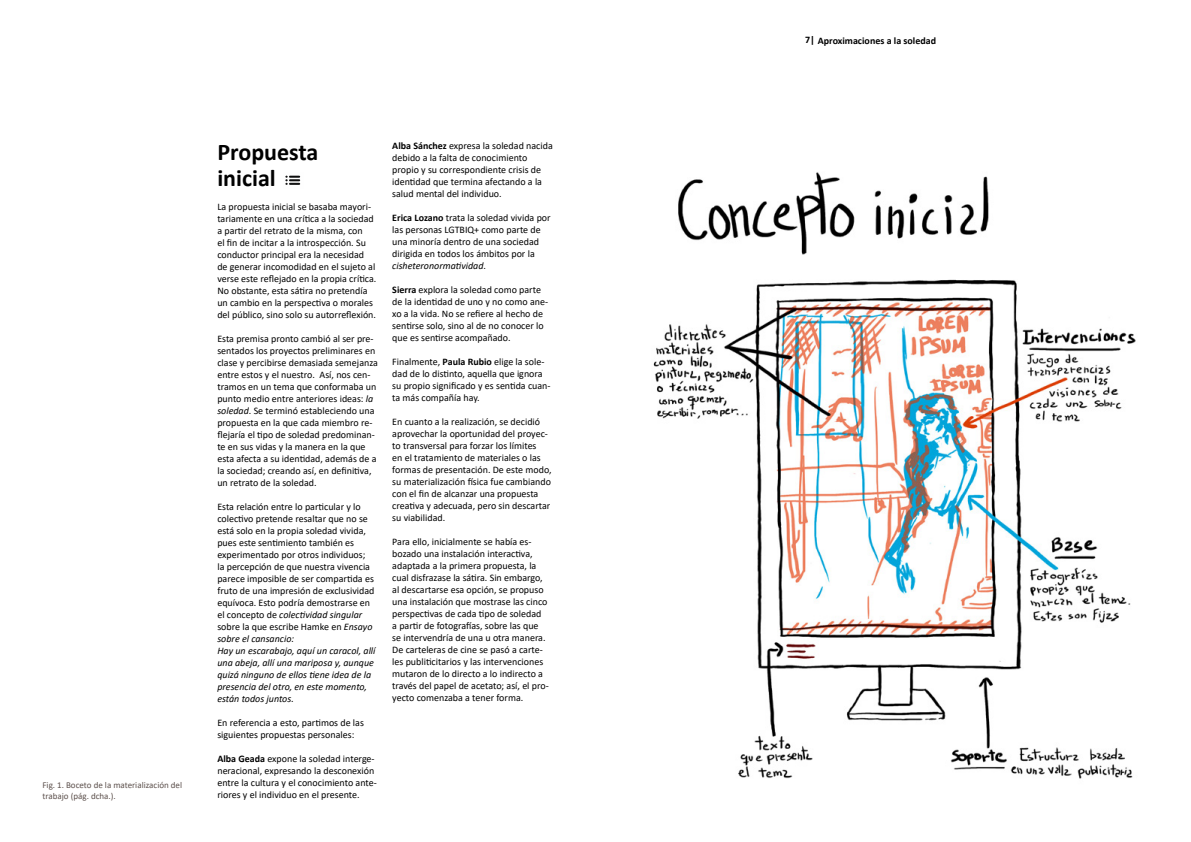
<style>
.page{position:relative;width:1191px;height:842px;background:#fff}
.page>*{position:absolute;margin:0;border:0;box-sizing:border-box;transform-origin:0 0}
.t1{font:700 24px/26px "Calibri";color:#000}
.t2{font:10px/12px "Calibri";color:#000}
.t3{font:700 10px "Calibri";color:#000}
.t4{font:9px/10.8px "Calibri";color:#5d514d}
.s1{font-style:italic}
.s2{font-weight:700}
</style>
<div class="page">
<svg style="left:285px;top:175px;width:16px;height:10px"></svg>
<img style="left:653px;top:172px;width:483px;height:607px">
<p class="t4" style="left:42px;top:779px;width:141px">Fig. 1. Boceto de la materialización del trabajo (pág. dcha.).</p>
<h1 class="t1" style="left:217px;top:138px;width:103px">Propuesta inicial</h1>
<p class="t2" style="left:217px;top:200px;width:160px">La propuesta inicial se basaba mayori&shy;tariamente en una crítica a la sociedad a partir del retrato de la misma, con<br>el fin de incitar a la introspección. Su conductor principal era la necesidad de generar incomodidad en el sujeto al verse este reflejado en la propia crítica.<br>No obstante, esta sátira no pretendía un cambio en la perspectiva o morales del público, sino solo su autorreflexión.</p>
<p class="t2" style="left:217px;top:332px;width:162px">Esta premisa pronto cambió al ser pre&shy;sentados los proyectos preliminares en clase y percibirse demasiada semejanza entre estos y el nuestro. Así, nos cen&shy;tramos en un tema que conformaba un punto medio entre anteriores ideas: <span class="s1">la soledad</span>. Se terminó estableciendo una propuesta en la que cada miembro re&shy;flejaría el tipo de soledad predominan&shy;te en sus vidas y la manera en la que esta afecta a su identidad, además de a la sociedad; creando así, en definitiva, un retrato de la soledad.</p>
<p class="t2" style="left:217px;top:500px;width:160px">Esta relación entre lo particular y lo colectivo pretende resaltar que no se está solo en la propia soledad vivida, pues este sentimiento también es experimentado por otros individuos;<br>la percepción de que nuestra vivencia parece imposible de ser compartida es fruto de una impresión de exclusividad equívoca. Esto podría demostrarse en el concepto de <span class="s1">colectividad singular </span>sobre la que escribe Hamke en <span class="s1">Ensayo sobre el cansancio:<br>Hay un escarabajo, aquí un caracol, allí una abeja, allí una mariposa y, aunque quizá ninguno de ellos tiene idea de la presencia del otro, en este momento, están todos juntos.</span></p>
<p class="t2" style="left:217px;top:716px;width:148px">En referencia a esto, partimos de las siguientes propuestas personales:</p>
<p class="t2" style="left:217px;top:752px;width:161px"><span class="s2">Alba Geada</span> expone la soledad interge&shy;neracional, expresando la desconexión entre la cultura y el conocimiento ante&shy;riores y el individuo en el presente.</p>
<p class="t2" style="left:392px;top:140px;width:162px"><span class="s2">Alba Sánchez</span> expresa la soledad nacida debido a la falta de conocimiento propio y su correspondiente crisis de identidad que termina afectando a la salud mental del individuo.</p>
<p class="t2" style="left:392px;top:212px;width:160px"><span class="s2">Erica Lozano</span> trata la soledad vivida por las personas LGTBIQ+ como parte de una minoría dentro de una sociedad dirigida en todos los ámbitos por la <span class="s1">cisheteronormatividad</span>.</p>
<p class="t2" style="left:392px;top:284px;width:157px"><span class="s2">Sierra</span> explora la soledad como parte de la identidad de uno y no como ane&shy;xo a la vida. No se refiere al hecho de sentirse solo, sino al de no conocer lo que es sentirse acompañado.</p>
<p class="t2" style="left:392px;top:356px;width:160px">Finalmente, <span class="s2">Paula Rubio</span> elige la sole&shy;dad de lo distinto, aquella que ignora su propio significado y es sentida cuan&shy;ta más compañía hay.</p>
<p class="t2" style="left:392px;top:416px;width:161px">En cuanto a la realización, se decidió aprovechar la oportunidad del proyec&shy;to transversal para forzar los límites<br>en el tratamiento de materiales o las formas de presentación. De este modo, su materialización física fue cambiando con el fin de alcanzar una propuesta creativa y adecuada, pero sin descartar su viabilidad.</p>
<p class="t2" style="left:392px;top:536px;width:158px">Para ello, inicialmente se había es&shy;bozado una instalación interactiva, adaptada a la primera propuesta, la cual disfrazase la sátira. Sin embargo, al descartarse esa opción, se propuso una instalación que mostrase las cinco perspectivas de cada tipo de soledad<br>a partir de fotografías, sobre las que se intervendría de una u otra manera.<br>De carteleras de cine se pasó a carte&shy;les publiticitarios y las intervenciones mutaron de lo directo a lo indirecto a través del papel de acetato; así, el pro&shy;yecto comenzaba a tener forma.</p>
<p class="t3" style="left:805px;top:34px;width:133px">7| Aproximaciones a la soledad</p>
</div>
